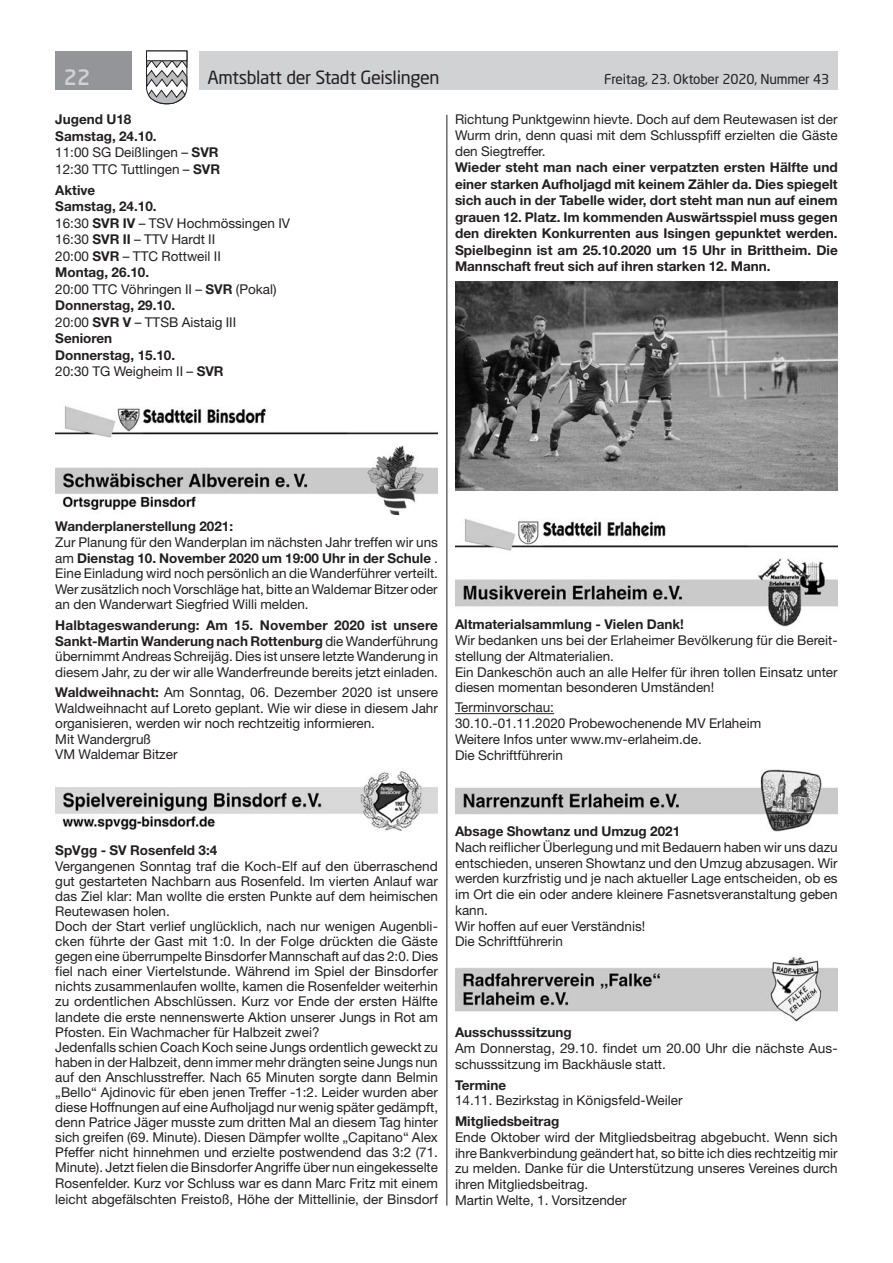
<style>
.page{position:relative;width:893px;height:1263px;background:#fff}
.page>*{position:absolute;margin:0;border:0;box-sizing:border-box;transform-origin:0 0}
.t1{font:500 21px "Neo Sans Std";color:#d1d2d4}
.t2{font:18px "Neo Sans Std";letter-spacing:-.02em;color:#231f20}
.t3{font:13.5px/15.8px "Helvetica Neue LT Std";color:#231f20}
.t4{font:700 13.5px/16.5px "Helvetica Neue LT Std";color:#231f20;text-align:justify}
.t5{font:13.5px "Neo Sans Std";letter-spacing:-.015em;color:#231f20}
.s1{font-weight:700}
</style>
<div class="page">
<div style="left:199px;top:51px;width:639px;height:38px;background:#d1d2d4"></div>
<div style="left:55px;top:51px;width:77px;height:38px;background:#939598"></div>
<svg style="left:146px;top:50px;width:42px;height:55px"></svg>
<div style="left:146px;top:51px;width:41px;height:10px;background:#fff"></div>
<div style="left:146px;top:51px;width:41px;height:10px;border:1px solid #231f20"></div>
<hr style="left:446px;top:115px;width:1px;height:1090px;background:#231f20">
<img style="left:55px;top:405px;width:383px;height:33px">
<img style="left:55px;top:445px;width:383px;height:70px">
<img style="left:55px;top:771px;width:383px;height:60px">
<hr style="left:455px;top:713px;width:99px;height:1px;background:#231f20">
<img style="left:455px;top:281px;width:383px;height:209px">
<img style="left:455px;top:518px;width:383px;height:33px">
<img style="left:455px;top:559px;width:383px;height:67px">
<img style="left:455px;top:769px;width:383px;height:62px">
<img style="left:455px;top:957px;width:383px;height:64px">
<h1 class="t1" style="left:64px;top:64px;width:28px">22</h1>
<h2 class="t2" style="left:207px;top:66px;width:234px">Amtsblatt der Stadt Geislingen</h2>
<p class="t5" style="left:604px;top:71px;width:226px">Freitag, 23. Oktober 2020, Nummer 43</p>
<p class="t3" style="left:55px;top:111px;width:166px;line-height:16.5px"><span class="s1">Jugend U18<br>Samstag, 24.10.<br></span>11:00 SG Deißlingen – <span class="s1">SVR<br></span>12:30 TTC Tuttlingen – <span class="s1">SVR</span></p>
<p class="t3" style="left:55px;top:181px;width:236px;line-height:16.5px"><span class="s1">Aktive<br>Samstag, 24.10.<br></span>16:30 <span class="s1">SVR IV</span> – TSV Hochmössingen IV<br>16:30 <span class="s1">SVR II</span> – TTV Hardt II<br>20:00 <span class="s1">SVR</span> – TTC Rottweil II<br><span class="s1">Montag, 26.10.<br></span>20:00 TTC Vöhringen II – <span class="s1">SVR</span> (Pokal)<br><span class="s1">Donnerstag, 29.10.<br></span>20:00 <span class="s1">SVR V</span> – TTSB Aistaig III<br><span class="s1">Senioren<br>Donnerstag, 15.10.<br></span>20:30 TG Weigheim II – <span class="s1">SVR</span></p>
<p class="t3" style="left:455px;top:112px;width:384px;text-align:justify">Richtung Punktgewinn hievte. Doch auf dem Reutewasen ist der Wurm drin, denn quasi mit dem Schlusspfiff erzielten die Gäste den Siegtreffer.</p>
<p class="t4" style="left:455px;top:159px;width:384px">Wieder steht man nach einer verpatzten ersten Hälfte und einer starken Aufholjagd mit keinem Zähler da. Dies spiegelt sich auch in der Tabelle wider, dort steht man nun auf einem grauen 12. Platz. Im kommenden Auswärtsspiel muss gegen den direkten Konkurrenten aus Isingen gepunktet werden.<br>Spielbeginn ist am 25.10.2020 um 15 Uhr in Brittheim. Die Mannschaft freut sich auf ihren starken 12. Mann.</p>
<p class="t4" style="left:55px;top:518px;width:179px">Wanderplanerstellung 2021:</p>
<p class="t3" style="left:55px;top:534px;width:384px;text-align:justify">Zur Planung für den Wanderplan im nächsten Jahr treffen wir uns am <span class="s1">Dienstag 10. November 2020 um 19:00 Uhr in der Schule</span> .<br>Eine Einladung wird noch persönlich an die Wanderführer verteilt.<br>Wer zusätzlich noch Vorschläge hat, bitte an Waldemar Bitzer oder an den Wanderwart Siegfried Willi melden.</p>
<p class="t3" style="left:55px;top:617px;width:384px;text-align:justify"><span class="s1">Halbtageswanderung: Am 15. November 2020 ist unsere Sankt-Martin Wanderung nach Rottenburg</span> die Wanderführung übernimmt Andreas Schreijäg. Dies ist unsere letzte Wanderung in diesem Jahr, zu der wir alle Wanderfreunde bereits jetzt einladen.</p>
<p class="t3" style="left:55px;top:684px;width:384px"><span class="s1">Waldweihnacht:</span> Am Sonntag, 06. Dezember 2020 ist unsere Waldweihnacht auf Loreto geplant. Wie wir diese in diesem Jahr organisieren, werden wir noch rechtzeitig informieren.<br>Mit Wandergruß<br>VM Waldemar Bitzer</p>
<p class="t4" style="left:455px;top:616px;width:230px">Altmaterialsammlung - Vielen Dank!</p>
<p class="t3" style="left:455px;top:632px;width:384px">Wir bedanken uns bei der Erlaheimer Bevölkerung für die Bereit&shy;stellung der Altmaterialien.<br>Ein Dankeschön auch an alle Helfer für ihren tollen Einsatz unter diesen momentan besonderen Umständen!</p>
<p class="t3" style="left:455px;top:699px;width:308px">Terminvorschau:<br>30.10.-01.11.2020 Probewochenende MV Erlaheim<br>Weitere Infos unter www.mv-erlaheim.de.<br>Die Schriftführerin</p>
<p class="t4" style="left:55px;top:842px;width:164px">SpVgg - SV Rosenfeld 3:4</p>
<p class="t3" style="left:55px;top:858px;width:384px;line-height:15.1px">Vergangenen Sonntag traf die Koch-Elf auf den überraschend gut gestarteten Nachbarn aus Rosenfeld. Im vierten Anlauf war das Ziel klar: Man wollte die ersten Punkte auf dem heimischen Reutewasen holen.<br>Doch der Start verlief unglücklich, nach nur wenigen Augenbli&shy;cken führte der Gast mit 1:0. In der Folge drückten die Gäste gegen eine überrumpelte Binsdorfer Mannschaft auf das 2:0. Dies fiel nach einer Viertelstunde. Während im Spiel der Binsdorfer nichts zusammenlaufen wollte, kamen die Rosenfelder weiterhin zu ordentlichen Abschlüssen. Kurz vor Ende der ersten Hälfte landete die erste nennenswerte Aktion unserer Jungs in Rot am Pfosten. Ein Wachmacher für Halbzeit zwei?<br>Jedenfalls schien Coach Koch seine Jungs ordentlich geweckt zu haben in der Halbzeit, denn immer mehr drängten seine Jungs nun auf den Anschlusstreffer. Nach 65 Minuten sorgte dann Belmin „Bello“ Ajdinovic für eben jenen Treffer -1:2. Leider wurden aber diese Hoffnungen auf eine Aufholjagd nur wenig später gedämpft, denn Patrice Jäger musste zum dritten Mal an diesem Tag hinter sich greifen (69. Minute). Diesen Dämpfer wollte „Capitano“ Alex Pfeffer nicht hinnehmen und erzielte postwendend das 3:2 (71.<br>Minute). Jetzt fielen die Binsdorfer Angriffe über nun eingekesselte Rosenfelder. Kurz vor Schluss war es dann Marc Fritz mit einem leicht abgefälschten Freistoß, Höhe der Mittellinie, der Binsdorf</p>
<p class="t4" style="left:455px;top:823px;width:227px">Absage Showtanz und Umzug 2021</p>
<p class="t3" style="left:455px;top:839px;width:384px">Nach reiflicher Überlegung und mit Bedauern haben wir uns dazu entschieden, unseren Showtanz und den Umzug abzusagen. Wir werden kurzfristig und je nach aktueller Lage entscheiden, ob es im Ort die ein oder andere kleinere Fasnetsveranstaltung geben kann.<br>Wir hoffen auf euer Verständnis!<br>Die Schriftführerin</p>
<p class="t4" style="left:455px;top:1024px;width:118px">Ausschusssitzung</p>
<p class="t3" style="left:455px;top:1040px;width:384px">Am Donnerstag, 29.10. findet um 20.00 Uhr die nächste Aus&shy;schusssitzung im Backhäusle statt.</p>
<p class="t4" style="left:455px;top:1076px;width:53px">Termine</p>
<p class="t3" style="left:455px;top:1092px;width:229px">14.11. Bezirkstag in Königsfeld-Weiler</p>
<p class="t4" style="left:455px;top:1113px;width:106px">Mitgliedsbeitrag</p>
<p class="t3" style="left:455px;top:1129px;width:384px">Ende Oktober wird der Mitgliedsbeitrag abgebucht. Wenn sich ihre Bankverbindung geändert hat, so bitte ich dies rechtzeitig mir zu melden. Danke für die Unterstützung unseres Vereines durch ihren Mitgliedsbeitrag.<br>Martin Welte, 1. Vorsitzender</p>
</div>
